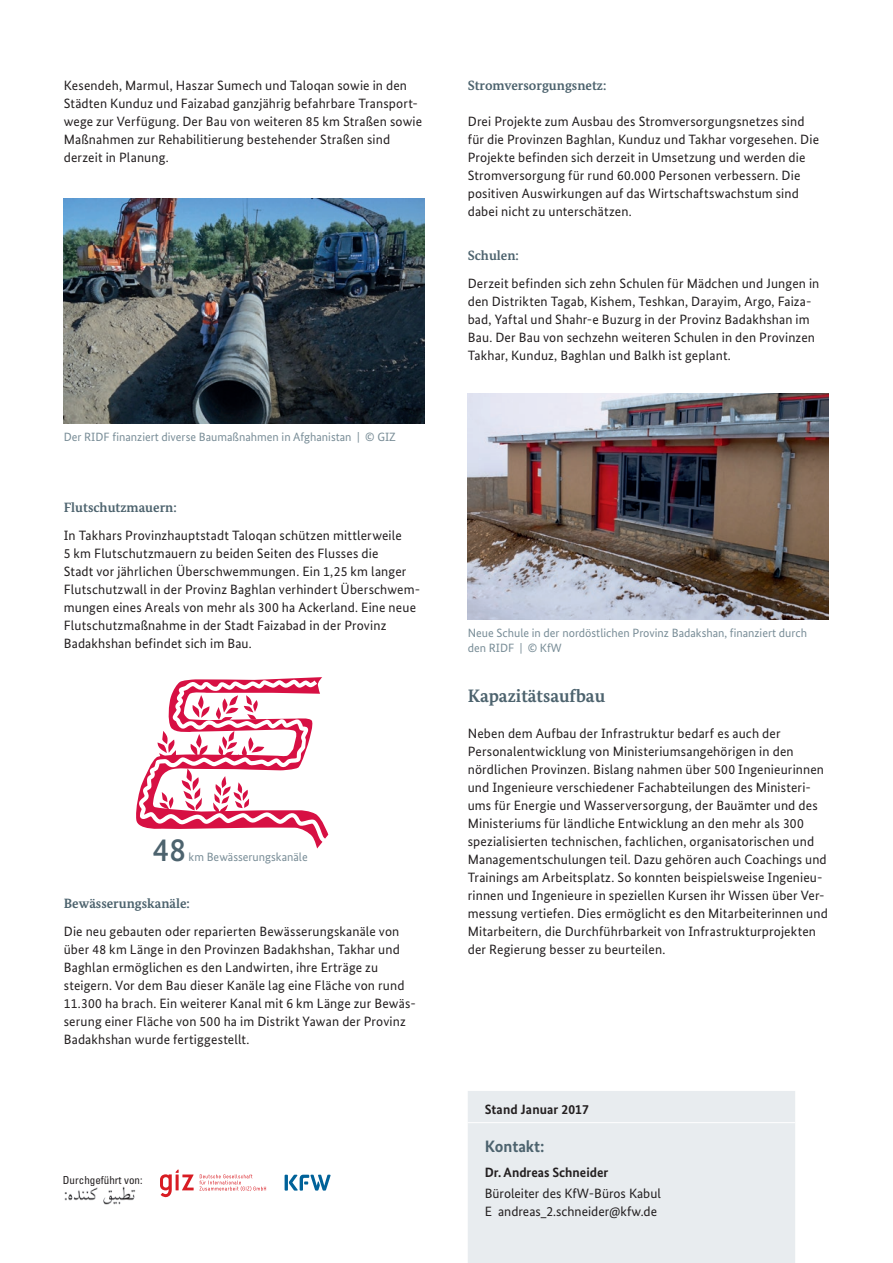
<style>
.page{position:relative;width:893px;height:1263px;background:#fff}
.page>*{position:absolute;margin:0;border:0;box-sizing:border-box;transform-origin:0 0}
.t1{font:500 33px "Bundes Sans";color:#4d636e}
.t2{font:700 18px "Bundes Serif";color:#4d636e}
.t3{font:700 16.5px "Bundes Sans";color:#4d636e}
.t4{font:13.5px/18px "Bundes Sans";letter-spacing:.01em;color:#231f20}
.t5{font:700 13.5px "Bundes Serif";color:#4d636e}
.t6{font:700 13.5px "Bundes Sans";color:#231f20}
.t7{font:12px/15px "Bundes Sans";color:#798d97}
.t8{font:condensed 10.95px "Univers";color:#231f20}
</style>
<div class="page">
<img style="left:64px;top:1187px;width:71px;height:17px">
<svg style="left:160px;top:1169px;width:106px;height:28px"></svg>
<hr style="left:285px;top:1175px;width:3px;height:15px;background:#006299">
<svg style="left:289px;top:1175px;width:42px;height:15px"></svg>
<div style="left:468px;top:1091px;width:327px;height:172px;background:#e8ecef"></div>
<hr style="left:468px;top:1122px;width:327px;height:1px;background:#fff">
<img style="left:468px;top:393px;width:361px;height:226px">
<svg style="left:136px;top:677px;width:192px;height:171px"></svg>
<img style="left:64px;top:198px;width:361px;height:226px">
<p class="t4" style="left:64px;top:76px;width:360px">Kesendeh, Marmul, Haszar Sumech und Taloqan sowie in den Städten Kunduz und Faizabad ganzjährig befahrbare Transport&shy;wege zur Verfügung. Der Bau von weiteren 85 km Straßen sowie Maßnahmen zur Rehabilitierung bestehender Straßen sind derzeit in Planung.</p>
<p class="t7" style="left:64px;top:429px;width:334px">Der RIDF finanziert diverse Baumaßnahmen in Afghanistan | © GIZ</p>
<p class="t5" style="left:64px;top:499px;width:114px">Flutschutzmauern:</p>
<p class="t4" style="left:64px;top:526px;width:358px">In Takhars Provinzhauptstadt Taloqan schützen mittlerweile<br>5 km Flutschutzmauern zu beiden Seiten des Flusses die<br>Stadt vor jährlichen Überschwemmungen. Ein 1,25 km langer Flutschutzwall in der Provinz Baghlan verhindert Überschwem&shy;mungen eines Areals von mehr als 300 ha Ackerland. Eine neue Flutschutzmaßnahme in der Stadt Faizabad in der Provinz Badakhshan befindet sich im Bau.</p>
<h1 class="t1" style="left:153px;top:830px;width:34px">48</h1>
<p class="t7" style="left:189px;top:850px;width:121px">km Bewässerungskanäle</p>
<p class="t5" style="left:64px;top:895px;width:128px">Bewässerungskanäle:</p>
<p class="t4" style="left:64px;top:922px;width:353px">Die neu gebauten oder reparierten Bewässerungskanäle von über 48 km Länge in den Provinzen Badakhshan, Takhar und Baghlan ermöglichen es den Landwirten, ihre Erträge zu steigern. Vor dem Bau dieser Kanäle lag eine Fläche von rund 11.300 ha brach. Ein weiterer Kanal mit 6 km Länge zur Bewäs&shy;serung einer Fläche von 500 ha im Distrikt Yawan der Provinz Badakhshan wurde fertiggestellt.</p>
<p class="t8" style="left:63px;top:1173px;width:81px">Durchgeführt von:</p>
<p class="t5" style="left:468px;top:77px;width:140px">Stromversorgungsnetz:</p>
<p class="t4" style="left:468px;top:112px;width:353px">Drei Projekte zum Ausbau des Stromversorgungsnetzes sind für die Provinzen Baghlan, Kunduz und Takhar vorgesehen. Die Projekte befinden sich derzeit in Umsetzung und werden die Stromversorgung für rund 60.000 Personen verbessern. Die positiven Auswirkungen auf das Wirtschaftswachstum sind dabei nicht zu unterschätzen.</p>
<p class="t5" style="left:468px;top:247px;width:53px">Schulen:</p>
<p class="t4" style="left:468px;top:274px;width:353px">Derzeit befinden sich zehn Schulen für Mädchen und Jungen in den Distrikten Tagab, Kishem, Teshkan, Darayim, Argo, Faiza&shy;bad, Yaftal und Shahr-e Buzurg in der Provinz Badakhshan im Bau. Der Bau von sechzehn weiteren Schulen in den Provinzen Takhar, Kunduz, Baghlan und Balkh ist geplant.</p>
<p class="t7" style="left:468px;top:625px;width:341px">Neue Schule in der nordöstlichen Provinz Badakshan, finanziert durch den RIDF | © KfW</p>
<h2 class="t2" style="left:468px;top:685px;width:139px">Kapazitätsaufbau</h2>
<p class="t4" style="left:468px;top:724px;width:362px">Neben dem Aufbau der Infrastruktur bedarf es auch der Personalentwicklung von Ministeriumsangehörigen in den nördlichen Provinzen. Bislang nahmen über 500 Ingenieurinnen und Ingenieure verschiedener Fachabteilungen des Ministeri&shy;ums für Energie und Wasserversorgung, der Bauämter und des Ministeriums für ländliche Entwicklung an den mehr als 300 spezialisierten technischen, fachlichen, organisatorischen und Managementschulungen teil. Dazu gehören auch Coachings und Trainings am Arbeitsplatz. So konnten beispielsweise Ingenieu&shy;rinnen und Ingenieure in speziellen Kursen ihr Wissen über Ver&shy;messung vertiefen. Dies ermöglicht es den Mitarbeiterinnen und Mitarbeitern, die Durchführbarkeit von Infrastrukturprojekten der Regierung besser zu beurteilen.</p>
<p class="t6" style="left:485px;top:1101px;width:106px">Stand Januar 2017</p>
<p class="t3" style="left:485px;top:1137px;width:61px">Kontakt:</p>
<p class="t6" style="left:485px;top:1164px;width:125px">Dr. Andreas Schneider</p>
<p class="t4" style="left:485px;top:1184px;width:178px">Büroleiter des KfW-Büros Kabul<br>E andreas_2.schneider@kfw.de</p>
</div>
